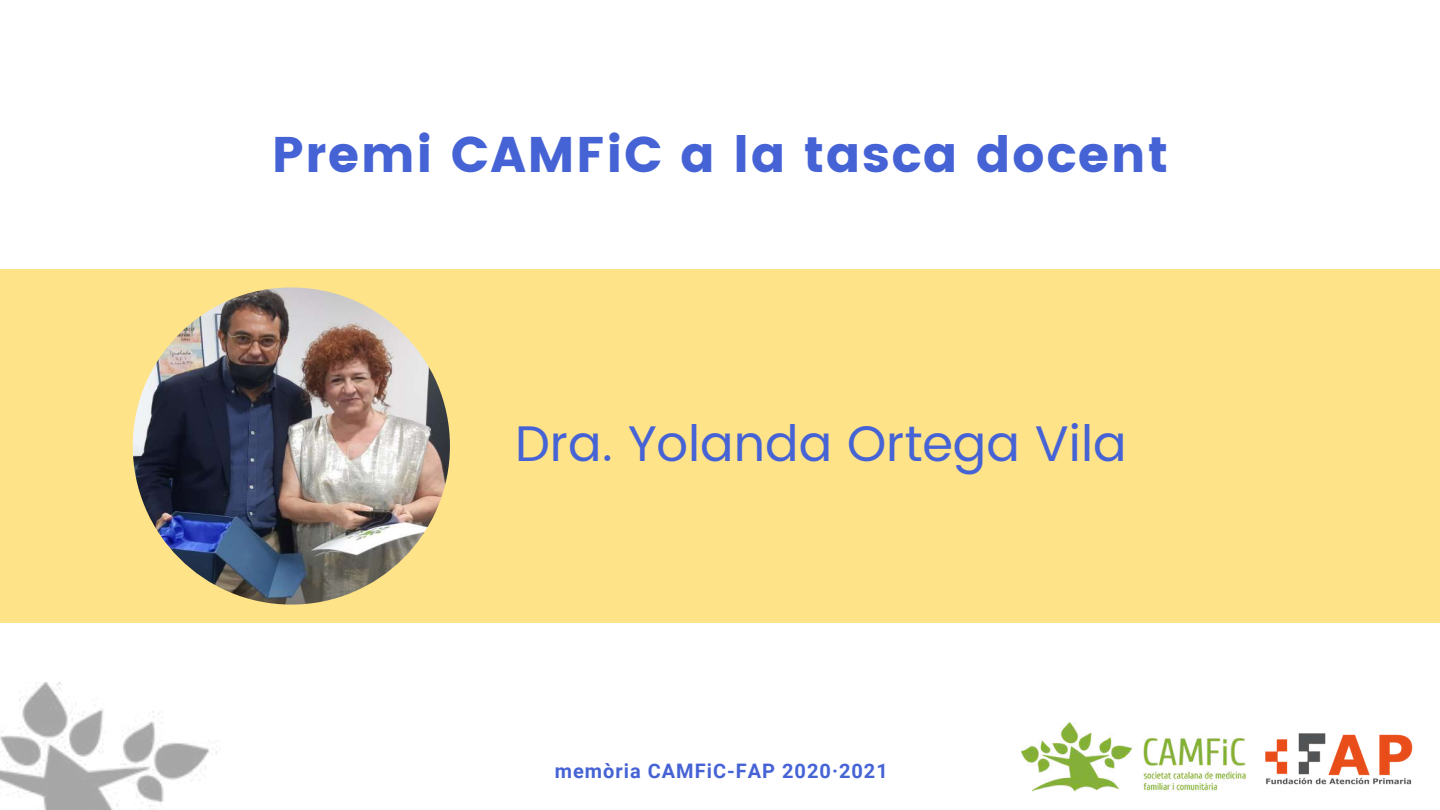
<style>
.page{position:relative;width:1440px;height:810px;background:#fff}
.page>*{position:absolute;margin:0;border:0;box-sizing:border-box;transform-origin:0 0}
.t1{font:50px "Poppins";letter-spacing:.03em;color:#4663d5}
.t2{font:50px "Poppins";color:#4663d5}
.t3{font:700 20px "Roboto";letter-spacing:.05em;color:#4663d5}
</style>
<div class="page">
<img style="left:0;top:682px;width:217px;height:128px">
<img style="left:1265px;top:733px;width:148px;height:52px">
<img style="left:1021px;top:723px;width:225px;height:68px">
<div style="left:0;top:269px;width:1440px;height:353px;background:#ffe388"></div>
<img style="left:133px;top:287px;width:317px;height:318px;border-radius:50%">
<h1 class="t1" style="left:272px;top:125px;width:898px">Premi CAMFiC a la tasca docent</h1>
<h1 class="t2" style="left:515px;top:414px;width:613px">Dra. Yolanda Ortega Vila</h1>
<p class="t3" style="left:555px;top:759px;width:335px">memòria CAMFiC-FAP 2020·2021</p>
</div>
